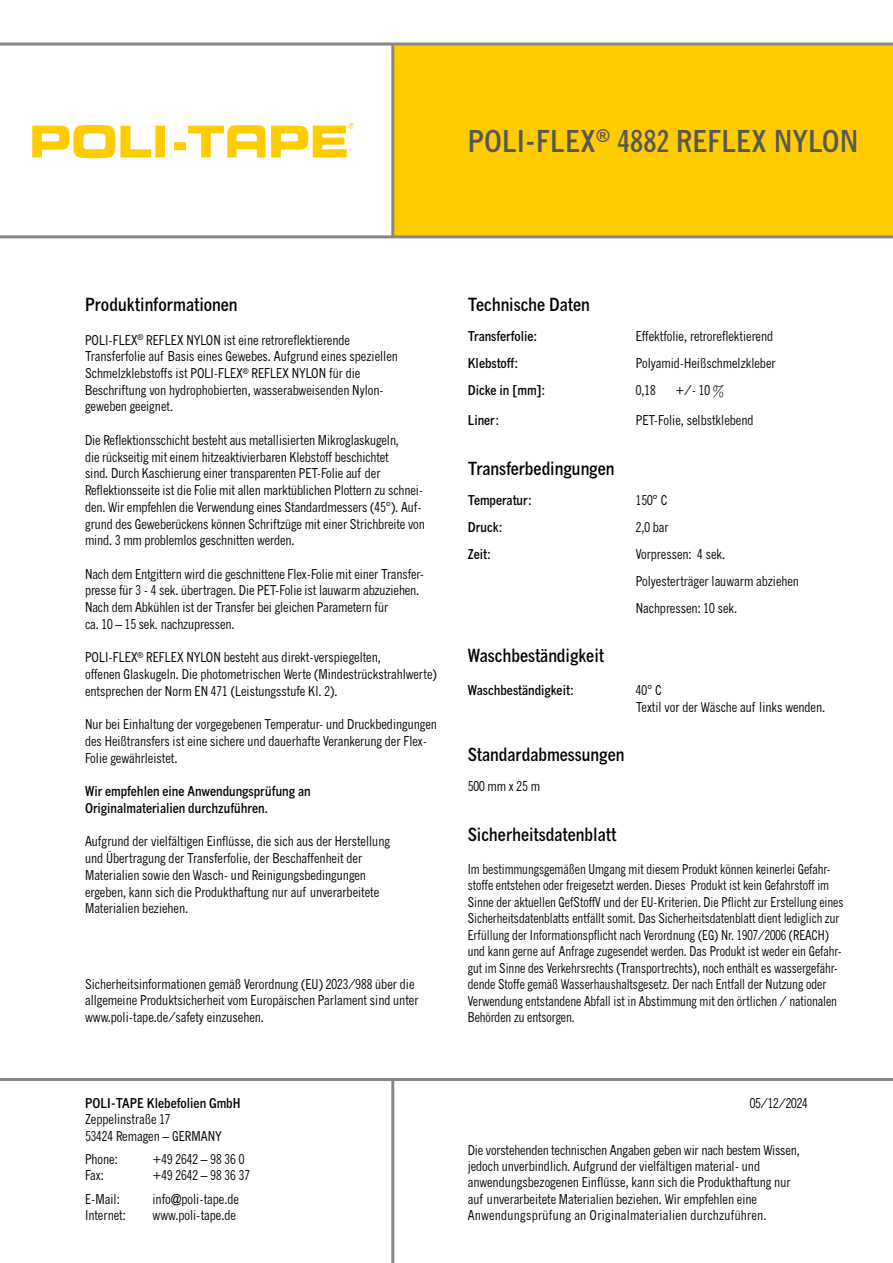
<style>
.page{position:relative;width:893px;height:1263px;background:#fff}
.page>*{position:absolute;margin:0;border:0;box-sizing:border-box;transform-origin:0 0}
.t1{font:700 condensed 30px "News Gothic MT Pro";color:#575756}
.t2{font:700 condensed 18px "News Gothic MT Pro";color:#000}
.t3{font:condensed 13.5px/16.8px "News Gothic MT Pro";color:#000}
.t4{font:condensed 13.5px/16.5px "News Gothic MT Pro";color:#000;scale:.95 1}
.t5{font:700 condensed 13.5px/16.8px "News Gothic MT Pro";color:#000}
</style>
<div class="page">
<div style="left:393px;top:44px;width:500px;height:193px;background:#fc0"></div>
<hr style="left:0;top:235px;width:893px;height:3px;background:#878787">
<hr style="left:0;top:43px;width:893px;height:3px;background:#878787">
<hr style="left:391px;top:44px;width:3px;height:193px;background:#878787">
<hr style="left:0;top:1078px;width:893px;height:3px;background:#878787">
<hr style="left:391px;top:1079px;width:3px;height:184px;background:#878787">
<svg style="left:32px;top:123px;width:322px;height:35px"></svg>
<h1 class="t1" style="left:468px;top:122px;width:392px">POLI-FLEX<sup>®</sup> 4882 REFLEX NYLON</h1>
<h2 class="t2" style="left:85px;top:293px;width:154px">Produktinformationen</h2>
<p class="t3" style="left:85px;top:331px;width:314px">POLI-FLEX<sup>®</sup> REFLEX NYLON ist eine retroreflektierende Transferfolie auf Basis eines Gewebes. Aufgrund eines speziellen Schmelzklebstoffs ist POLI-FLEX<sup>®</sup> REFLEX NYLON für die Beschriftung von hydrophobierten, wasserabweisenden Nylon&shy;geweben geeignet.</p>
<p class="t3" style="left:85px;top:432px;width:341px">Die Reflektionsschicht besteht aus metallisierten Mikroglaskugeln,<br>die rückseitig mit einem hitzeaktivierbaren Klebstoff beschichtet<br>sind. Durch Kaschierung einer transparenten PET-Folie auf der Reflektionsseite ist die Folie mit allen marktüblichen Plottern zu schnei&shy;den. Wir empfehlen die Verwendung eines Standardmessers (45°). Auf&shy;grund des Geweberückens können Schriftzüge mit einer Strichbreite von mind. 3 mm problemlos geschnitten werden.</p>
<p class="t3" style="left:85px;top:565px;width:341px">Nach dem Entgittern wird die geschnittene Flex-Folie mit einer Transfer&shy;presse für 3 - 4 sek. übertragen. Die PET-Folie ist lauwarm abzuziehen.<br>Nach dem Abkühlen ist der Transfer bei gleichen Parametern für<br>ca. 10 – 15 sek. nachzupressen.</p>
<p class="t3" style="left:85px;top:649px;width:353px">POLI-FLEX<sup>®</sup> REFLEX NYLON besteht aus direkt-verspiegelten,<br>offenen Glaskugeln. Die photometrischen Werte (Mindestrückstrahlwerte) entsprechen der Norm EN 471 (Leistungsstufe Kl. 2).</p>
<p class="t3" style="left:85px;top:716px;width:353px">Nur bei Einhaltung der vorgegebenen Temperatur- und Druckbedingungen des Heißtransfers ist eine sichere und dauerhafte Verankerung der Flex-<br>Folie gewährleistet.</p>
<p class="t5" style="left:85px;top:783px;width:227px">Wir empfehlen eine Anwendungsprüfung an<br>Originalmaterialien durchzuführen.</p>
<p class="t3" style="left:85px;top:833px;width:306px">Aufgrund der vielfältigen Einflüsse, die sich aus der Herstellung und Übertragung der Transferfolie, der Beschaffenheit der Materialien sowie den Wasch- und Reinigungsbedingungen ergeben, kann sich die Produkthaftung nur auf unverarbeitete Materialien beziehen.</p>
<p class="t3" style="left:85px;top:975px;width:335px">Sicherheitsinformationen gemäß Verordnung (EU) 2023/988 über die allgemeine Produktsicherheit vom Europäischen Parlament sind unter www.poli-tape.de/safety einzusehen.</p>
<p class="t5" style="left:85px;top:1095px;width:157px">POLI-TAPE Klebefolien GmbH</p>
<p class="t3" style="left:85px;top:1111px;width:138px;line-height:16.2px">Zeppelinstraße 17<br>53424 Remagen – GERMANY</p>
<p class="t3" style="left:85px;top:1151px;width:34px">Phone:</p>
<p class="t3" style="left:153px;top:1151px;width:93px">+49 2642 – 98 36 0</p>
<p class="t3" style="left:85px;top:1167px;width:20px">Fax:</p>
<p class="t3" style="left:153px;top:1167px;width:99px">+49 2642 – 98 36 37</p>
<p class="t3" style="left:85px;top:1190px;width:36px">E-Mail:</p>
<p class="t3" style="left:153px;top:1190px;width:88px">info@poli-tape.de</p>
<p class="t3" style="left:85px;top:1206px;width:42px">Internet:</p>
<p class="t3" style="left:153px;top:1206px;width:85px">www.poli-tape.de</p>
<h2 class="t2" style="left:468px;top:293px;width:124px">Technische Daten</h2>
<p class="t5" style="left:468px;top:328px;width:71px">Transferfolie:</p>
<p class="t3" style="left:636px;top:328px;width:139px">Effektfolie, retroreflektierend</p>
<p class="t5" style="left:468px;top:355px;width:52px">Klebstoff:</p>
<p class="t3" style="left:636px;top:355px;width:141px">Polyamid-Heißschmelzkleber</p>
<p class="t5" style="left:468px;top:382px;width:79px">Dicke in [mm]:</p>
<p class="t3" style="left:636px;top:382px;width:21px">0,18</p>
<p class="t3" style="left:675px;top:382px;width:50px">+/- 10 %</p>
<p class="t5" style="left:468px;top:412px;width:33px">Liner:</p>
<p class="t3" style="left:636px;top:412px;width:119px">PET-Folie, selbstklebend</p>
<h2 class="t2" style="left:468px;top:457px;width:148px">Transferbedingungen</h2>
<p class="t5" style="left:468px;top:491px;width:66px">Temperatur:</p>
<p class="t3" style="left:636px;top:491px;width:33px">150° C</p>
<p class="t5" style="left:468px;top:518px;width:36px">Druck:</p>
<p class="t3" style="left:636px;top:518px;width:35px">2,0 bar</p>
<p class="t5" style="left:468px;top:545px;width:25px">Zeit:</p>
<p class="t3" style="left:636px;top:540px;width:165px;line-height:27px">Vorpressen: 4 sek.<br>Polyesterträger lauwarm abziehen<br>Nachpressen: 10 sek.</p>
<h2 class="t2" style="left:468px;top:644px;width:138px">Waschbeständigkeit</h2>
<p class="t5" style="left:468px;top:682px;width:108px">Waschbeständigkeit:</p>
<p class="t3" style="left:636px;top:682px;width:191px">40° C<br>Textil vor der Wäsche auf links wenden.</p>
<h2 class="t2" style="left:468px;top:743px;width:158px">Standardabmessungen</h2>
<p class="t3" style="left:468px;top:778px;width:74px">500 mm x 25 m</p>
<h2 class="t2" style="left:468px;top:823px;width:150px">Sicherheitsdatenblatt</h2>
<p class="t4" style="left:468px;top:860px;width:397px">Im bestimmungsgemäßen Umgang mit diesem Produkt können keinerlei Gefahr&shy;stoffe entstehen oder freigesetzt werden. Dieses Produkt ist kein Gefahrstoff im Sinne der aktuellen GefStoffV und der EU-Kriterien. Die Pflicht zur Erstellung eines Sicherheitsdatenblatts entfällt somit. Das Sicherheitsdatenblatt dient lediglich zur Erfüllung der Informationspflicht nach Verordnung (EG) Nr. 1907/2006 (REACH) und kann gerne auf Anfrage zugesendet werden. Das Produkt ist weder ein Gefahr&shy;gut im Sinne des Verkehrsrechts (Transportrechts), noch enthält es wassergefähr&shy;dende Stoffe gemäß Wasserhaushaltsgesetz. Der nach Entfall der Nutzung oder Verwendung entstandene Abfall ist in Abstimmung mit den örtlichen / nationalen Behörden zu entsorgen.</p>
<p class="t3" style="left:750px;top:1095px;width:60px">05/12/2024</p>
<p class="t3" style="left:468px;top:1142px;width:334px;line-height:16.2px">Die vorstehenden technischen Angaben geben wir nach bestem Wissen, jedoch unverbindlich. Aufgrund der vielfältigen material- und anwendungsbezogenen Einflüsse, kann sich die Produkthaftung nur auf unverarbeitete Materialien beziehen. Wir empfehlen eine Anwendungsprüfung an Originalmaterialien durchzuführen.</p>
</div>
